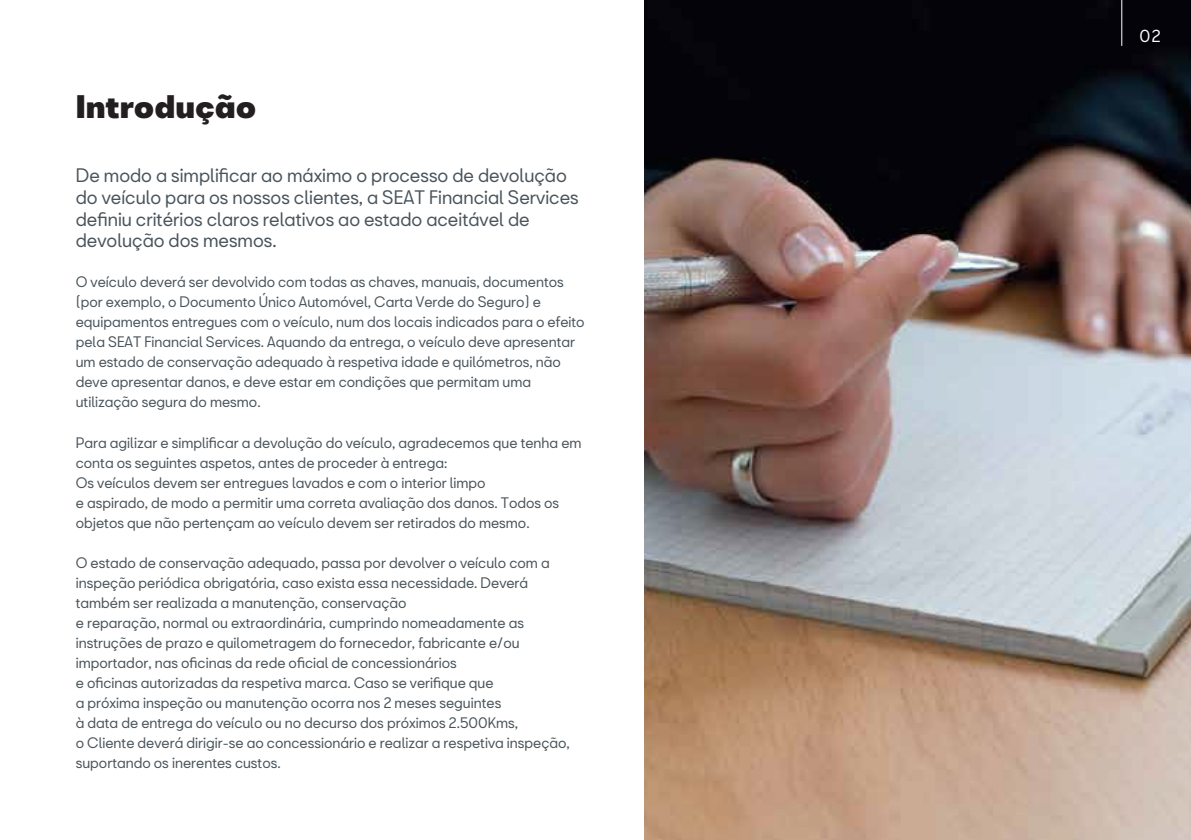
<style>
.page{position:relative;width:1191px;height:840px;background:#fff}
.page>*{position:absolute;margin:0;border:0;box-sizing:border-box;transform-origin:0 0}
.t1{font:900 30px "Seat Bcn";color:#231f20}
.t2{font:18px/21.6px "Seat Bcn";color:#48535b}
.t3{font:16px "Seat Bcn";color:#fff}
.t4{font:14px/20px "Seat Bcn";color:#48535b}
</style>
<div class="page">
<img style="left:645px;top:0;width:546px;height:839px">
<hr style="left:1121px;top:0;width:1px;height:46px;background:#fff">
<h1 class="t1" style="left:76px;top:80px;width:182px">Introdução</h1>
<p class="t2" style="left:76px;top:162px;width:504px">De modo a simplificar ao máximo o processo de devolução do veículo para os nossos clientes, a SEAT Financial Services definiu critérios claros relativos ao estado aceitável de devolução dos mesmos.</p>
<p class="t4" style="left:76px;top:270px;width:510px">O veículo deverá ser devolvido com todas as chaves, manuais, documentos (por exemplo, o Documento Único Automóvel, Carta Verde do Seguro) e equipamentos entregues com o veículo, num dos locais indicados para o efeito pela SEAT Financial Services. Aquando da entrega, o veículo deve apresentar um estado de conservação adequado à respetiva idade e quilómetros, não deve apresentar danos, e deve estar em condições que permitam uma utilização segura do mesmo.</p>
<p class="t4" style="left:76px;top:430px;width:507px">Para agilizar e simplificar a devolução do veículo, agradecemos que tenha em conta os seguintes aspetos, antes de proceder à entrega:<br>Os veículos devem ser entregues lavados e com o interior limpo<br>e aspirado, de modo a permitir uma correta avaliação dos danos. Todos os objetos que não pertençam ao veículo devem ser retirados do mesmo.</p>
<p class="t4" style="left:76px;top:550px;width:495px">O estado de conservação adequado, passa por devolver o veículo com a inspeção periódica obrigatória, caso exista essa necessidade. Deverá também ser realizada a manutenção, conservação<br>e reparação, normal ou extraordinária, cumprindo nomeadamente as instruções de prazo e quilometragem do fornecedor, fabricante e/ou importador, nas oficinas da rede oficial de concessionários<br>e oficinas autorizadas da respetiva marca. Caso se verifique que<br>a próxima inspeção ou manutenção ocorra nos 2 meses seguintes<br>à data de entrega do veículo ou no decurso dos próximos 2.500Kms,<br>o Cliente deverá dirigir-se ao concessionário e realizar a respetiva inspeção, suportando os inerentes custos.</p>
<p class="t3" style="left:1139px;top:22px;width:23px">02</p>
</div>
